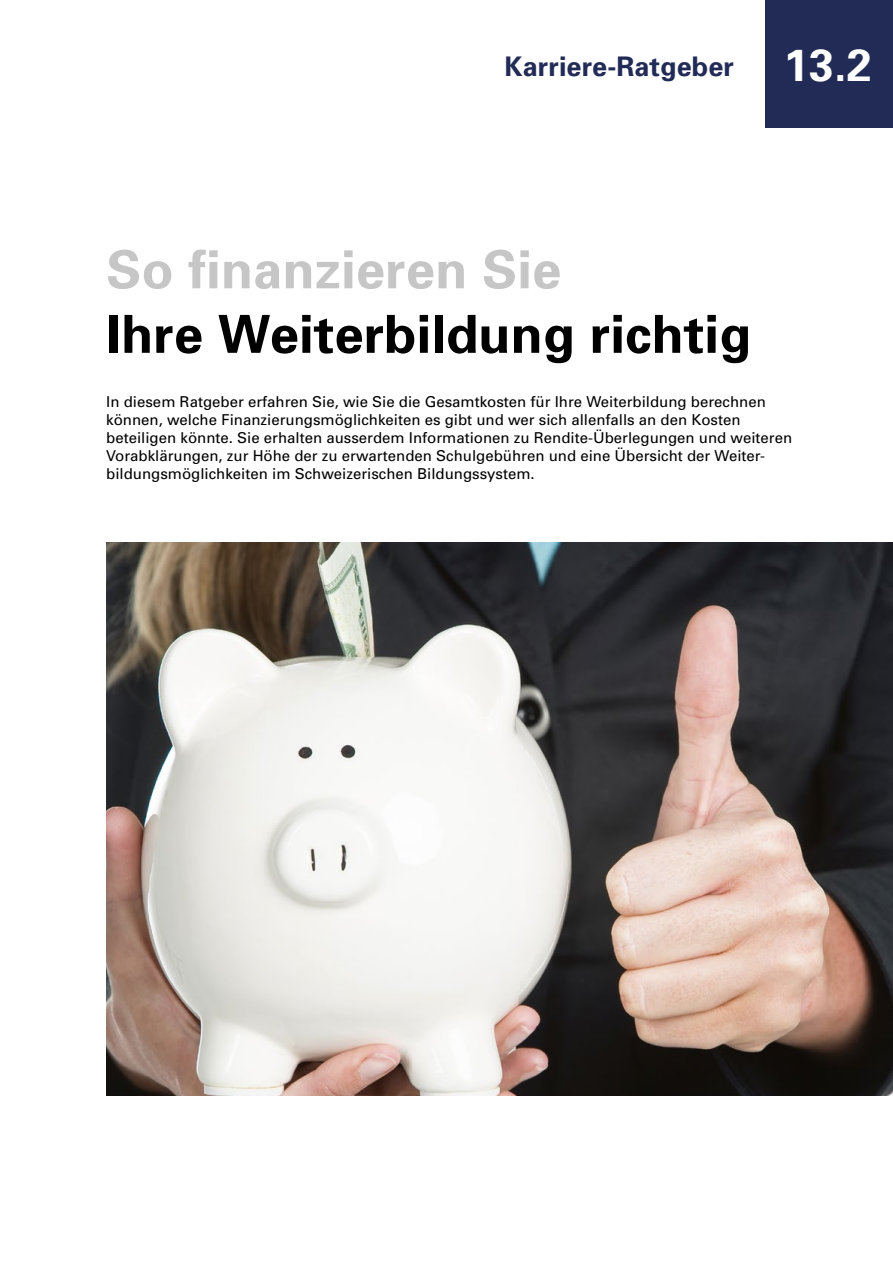
<style>
.page{position:relative;width:893px;height:1263px;background:#fff}
.page>*{position:absolute;margin:0;border:0;box-sizing:border-box;transform-origin:0 0}
.t1{font:700 52.5px "Univers";letter-spacing:.005em;color:#000}
.t2{font:700 52.5px "Univers";letter-spacing:.005em;color:#c6c6c6}
.t3{font:700 27px "Univers";letter-spacing:.005em;color:#222b55}
.t4{font:15px/18px "Univers";color:#000}
.s1{font-size:45px;color:#fff}
</style>
<div class="page">
<img style="left:106px;top:542px;width:787px;height:553px">
<div style="left:765px;top:0;width:128px;height:128px;background:#222b55"></div>
<h2 class="t3" style="left:505px;top:50px;width:369px">Karriere-Ratgeber <span class="s1">13.2</span></h2>
<h1 class="t2" style="left:106px;top:238px;width:456px">So finanzieren Sie</h1>
<h1 class="t1" style="left:106px;top:302px;width:646px">Ihre Weiterbildung richtig</h1>
<p class="t4" style="left:106px;top:393px;width:687px">In diesem Ratgeber erfahren Sie, wie Sie die Gesamtkosten für Ihre Weiterbildung berechnen können, welche Finanzierungsmöglichkeiten es gibt und wer sich allenfalls an den Kosten beteiligen könnte. Sie erhalten ausserdem Informationen zu Rendite-Überlegungen und weiteren Vorabklärungen, zur Höhe der zu erwartenden Schulgebühren und eine Übersicht der Weiter&shy;bildungsmöglichkeiten im Schweizerischen Bildungssystem.</p>
</div>
